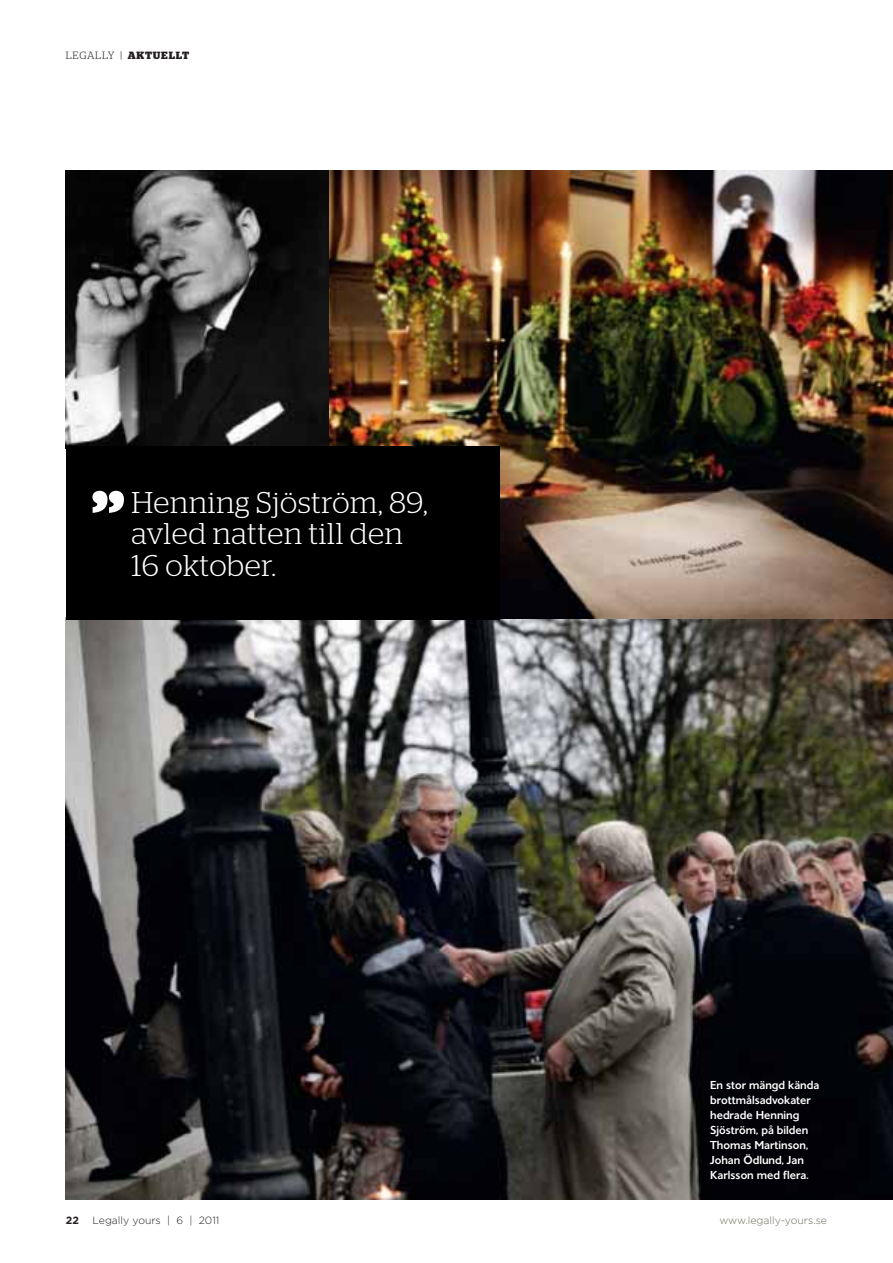
<style>
.page{position:relative;width:893px;height:1263px;background:#fff}
.page>*{position:absolute;margin:0;border:0;box-sizing:border-box;transform-origin:0 0}
.t1{font:700 76.5px "Stag";color:#fff}
.t2{font:300 30px/31.5px "Stag";letter-spacing:.02em;color:#fff}
.t3{font:500 12px/15px "Esans";color:#fff}
.t4{font:300 10.5px "Gotham";color:#6c6b5c}
.t5{font:300 10.5px "Gotham";color:#231f20}
.t6{font:300 10.5px "Stag";letter-spacing:.07em;color:#231f20}
.t7{font:700 10.5px "Gotham";color:#231f20}
.s1{font-weight:700}
</style>
<div class="page">
<img style="left:66px;top:619px;width:827px;height:580px">
<img style="left:328px;top:170px;width:565px;height:449px">
<img style="left:66px;top:170px;width:262px;height:276px">
<div style="left:66px;top:446px;width:433px;height:174px;background:#000"></div>
<p class="t6" style="left:66px;top:52px;width:125px">LEGALLY | <span class="s1">AKTUELLT</span></p>
<h1 class="t1" style="left:92px;top:492px;width:34px">’’</h1>
<h2 class="t2" style="left:131px;top:490px;width:298px">Henning Sjöström, 89, avled natten till den<br>16 oktober.</h2>
<p class="t3" style="left:710px;top:1078px;width:111px">En stor mängd kända brottmålsadvokater hedrade Henning<br>Sjöström, på bilden<br>Thomas Martinson,<br>Johan Ödlund, Jan<br>Karlsson med flera.</p>
<p class="t7" style="left:66px;top:1215px;width:15px">22</p>
<p class="t5" style="left:92px;top:1217px;width:128px">Legally yours | 6 | 2011</p>
<p class="t4" style="left:719px;top:1216px;width:109px">www.legally-yours.se</p>
</div>
